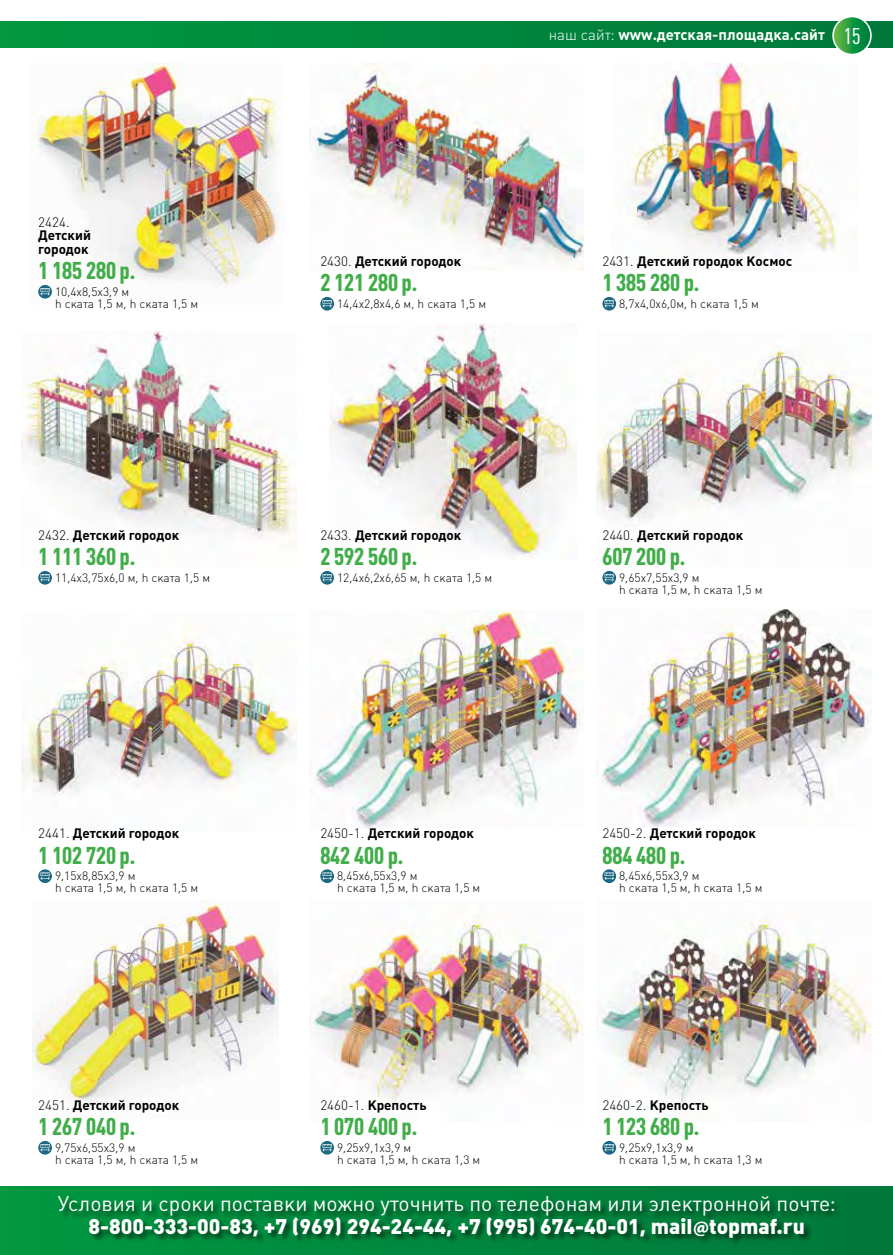
<style>
.page{position:relative;width:893px;height:1255px;background:#fff}
.page>*{position:absolute;margin:0;border:0;box-sizing:border-box;transform-origin:0 0}
.t1{font:700 24px "Plumb Condensed";color:#41ad49}
.t2{font:21px/22.5px "Plumb";color:#fff;text-align:center}
.t3{font:700 15px "Plumb";color:#fff}
.t4{font:700 13.5px/13.5px "Plumb";color:#000}
.t5{font:300 13.5px "Plumb";color:#000}
.t6{font:300 12px/12px "Plumb";color:#000}
.s1{font-weight:300}
.s2{font-family:"Plumb Condensed";font-weight:400;font-size:22.5px}
.s3{font-weight:900}
.s4{font-family:"Myriad Pro";font-weight:900}
</style>
<div class="page">
<img style="left:30px;top:64px;width:250px;height:235px">
<img style="left:21px;top:331px;width:275px;height:208px">
<img style="left:21px;top:626px;width:275px;height:169px">
<img style="left:32px;top:900px;width:247px;height:207px">
<img style="left:309px;top:64px;width:275px;height:206px">
<img style="left:329px;top:324px;width:248px;height:235px">
<img style="left:309px;top:610px;width:275px;height:218px">
<img style="left:309px;top:915px;width:275px;height:189px">
<img style="left:627px;top:64px;width:210px;height:200px">
<img style="left:597px;top:348px;width:275px;height:174px">
<img style="left:597px;top:609px;width:275px;height:218px">
<img style="left:597px;top:919px;width:275px;height:186px">
<div style="left:0;top:1186px;width:893px;height:68px;background:linear-gradient(to right,#009841,#00783a)"></div>
<div style="left:0;top:21px;width:893px;height:26px;background:linear-gradient(to right,#009740,#03793c)"></div>
<svg style="left:833px;top:17px;width:38px;height:37px"></svg>
<div style="left:832px;top:16px;width:40px;height:39px;border:2px solid #fff;border-radius:50%"></div>
<div style="left:58px;top:1196px;width:784px;height:49px;background:#000;opacity:.55"></div>
<svg style="left:38px;top:285px;width:14px;height:13px"></svg>
<svg style="left:320px;top:297px;width:14px;height:13px"></svg>
<svg style="left:602px;top:297px;width:14px;height:13px"></svg>
<svg style="left:38px;top:571px;width:14px;height:13px"></svg>
<svg style="left:320px;top:571px;width:14px;height:13px"></svg>
<svg style="left:602px;top:571px;width:14px;height:13px"></svg>
<svg style="left:38px;top:869px;width:14px;height:14px"></svg>
<svg style="left:320px;top:869px;width:14px;height:14px"></svg>
<svg style="left:602px;top:869px;width:14px;height:14px"></svg>
<svg style="left:38px;top:1141px;width:14px;height:13px"></svg>
<svg style="left:320px;top:1141px;width:14px;height:13px"></svg>
<svg style="left:602px;top:1141px;width:14px;height:13px"></svg>
<p class="t5" style="left:38px;top:214px;width:33px">2424.</p>
<p class="t4" style="left:38px;top:229px;width:54px">Детский городок</p>
<h1 class="t1" style="left:38px;top:257px;width:98px">1 185 280 р.</h1>
<p class="t6" style="left:55px;top:285px;width:145px">10,4х8,5х3,9 м<br>h ската 1,5 м, h ската 1,5 м</p>
<p class="t4" style="left:38px;top:528px;width:143px"><span class="s1">2432.</span> Детский городок</p>
<h1 class="t1" style="left:38px;top:543px;width:98px">1 111 360 р.</h1>
<p class="t6" style="left:55px;top:571px;width:157px">11,4х3,75х6,0 м, h ската 1,5 м</p>
<p class="t4" style="left:38px;top:826px;width:143px"><span class="s1">2441.</span> Детский городок</p>
<h1 class="t1" style="left:38px;top:842px;width:98px">1 102 720 р.</h1>
<p class="t6" style="left:55px;top:869px;width:145px">9,15х8,85х3,9 м<br>h ската 1,5 м, h ската 1,5 м</p>
<p class="t4" style="left:38px;top:1098px;width:143px"><span class="s1">2451.</span> Детский городок</p>
<h1 class="t1" style="left:38px;top:1113px;width:98px">1 267 040 р.</h1>
<p class="t6" style="left:55px;top:1141px;width:145px">9,75х6,55х3,9 м<br>h ската 1,5 м, h ската 1,5 м</p>
<p class="t3" style="left:549px;top:26px;width:313px"><span class="s1">наш сайт:</span> www.детская-площадка.сайт <span class="s2">15</span></p>
<p class="t4" style="left:320px;top:254px;width:143px"><span class="s1">2430.</span> Детский городок</p>
<h1 class="t1" style="left:320px;top:269px;width:98px">2 121 280 р.</h1>
<p class="t6" style="left:337px;top:297px;width:151px">14,4х2,8х4,6 м, h ската 1,5 м</p>
<p class="t4" style="left:602px;top:254px;width:191px"><span class="s1">2431.</span> Детский городок Космос</p>
<h1 class="t1" style="left:602px;top:269px;width:98px">1 385 280 р.</h1>
<p class="t6" style="left:619px;top:297px;width:141px">8,7х4,0х6,0м, h ската 1,5 м</p>
<p class="t4" style="left:320px;top:528px;width:143px"><span class="s1">2433.</span> Детский городок</p>
<h1 class="t1" style="left:320px;top:543px;width:98px">2 592 560 р.</h1>
<p class="t6" style="left:337px;top:571px;width:157px">12,4х6,2х6,65 м, h ската 1,5 м</p>
<p class="t4" style="left:602px;top:528px;width:143px"><span class="s1">2440.</span> Детский городок</p>
<h1 class="t1" style="left:602px;top:543px;width:85px">607 200 р.</h1>
<p class="t6" style="left:619px;top:571px;width:145px">9,65х7,55х3,9 м<br>h ската 1,5 м, h ската 1,5 м</p>
<p class="t4" style="left:320px;top:826px;width:155px"><span class="s1">2450-1.</span> Детский городок</p>
<h1 class="t1" style="left:320px;top:842px;width:85px">842 400 р.</h1>
<p class="t6" style="left:337px;top:869px;width:145px">8,45х6,55х3,9 м<br>h ската 1,5 м, h ската 1,5 м</p>
<p class="t4" style="left:320px;top:1098px;width:108px"><span class="s1">2460-1.</span> Крепость</p>
<h1 class="t1" style="left:320px;top:1113px;width:98px">1 070 400 р.</h1>
<p class="t6" style="left:337px;top:1141px;width:145px">9,25х9,1х3,9 м<br>h ската 1,5 м, h ската 1,3 м</p>
<p class="t4" style="left:602px;top:826px;width:155px"><span class="s1">2450-2.</span> Детский городок</p>
<h1 class="t1" style="left:602px;top:842px;width:85px">884 480 р.</h1>
<p class="t6" style="left:619px;top:869px;width:145px">8,45х6,55х3,9 м<br>h ската 1,5 м, h ската 1,5 м</p>
<p class="t4" style="left:602px;top:1098px;width:108px"><span class="s1">2460-2.</span> Крепость</p>
<h1 class="t1" style="left:602px;top:1113px;width:98px">1 123 680 р.</h1>
<p class="t6" style="left:619px;top:1141px;width:145px">9,25х9,1х3,9 м<br>h ската 1,5 м, h ската 1,3 м</p>
<h2 class="t2" style="left:58px;top:1192px;width:780px">Условия и сроки поставки можно уточнить по телефонам или электронной почте:<br><span class="s3">8-800-333-00-83, +7 (969) 294-24-44, +7 (995) 674-40-01, mail</span><span class="s4">@</span><span class="s3">topmaf.ru</span></h2>
</div>
